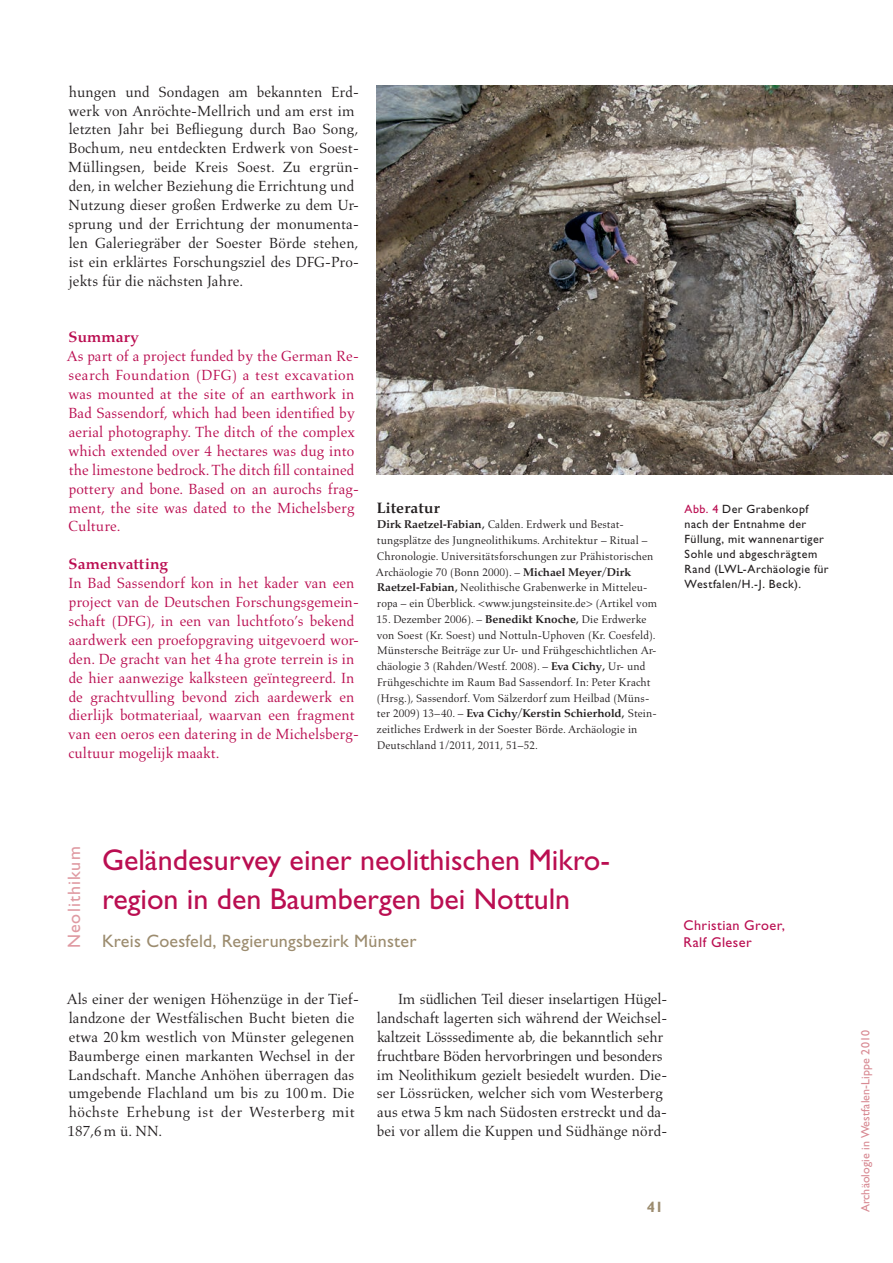
<style>
.page{position:relative;width:893px;height:1263px;background:#fff}
.page>*{position:absolute;margin:0;border:0;box-sizing:border-box;transform-origin:0 0}
.t1{font:30px/39px "Gill Sans Std";color:#ba0e51}
.t2{font:18px "Gill Sans Std";letter-spacing:.01em;color:#9c8c6f}
.t3{font:18px "Gill Sans Std";letter-spacing:.06em;color:#df9aa2}
.t4{font:15px/18.9px "Aldus LT Std";letter-spacing:.005em;color:#231f20}
.t5{font:15px/18.9px "Aldus LT Std";letter-spacing:.005em;color:#ba0e51}
.t6{font:700 15px "Aldus Nova";letter-spacing:.015em;color:#ba0e51}
.t7{font:700 15px "Aldus Nova";letter-spacing:.015em;color:#231f20}
.t8{font:700 15px "Gill Sans Std";color:#9c8c6f}
.t9{font:14.25px/17.1px "Gill Sans Std";letter-spacing:.035em;color:#ba0e51}
.t10{font:12px/15px "Gill Sans Std";letter-spacing:.035em;color:#231f20}
.t11{font:12px "Gill Sans Std 7";letter-spacing:.01em;color:#d88a93}
.t12{font:11.25px/15.8px "Aldus LT Std";letter-spacing:.01em;color:#231f20}
.t13{font:700 11.25px "Aldus Nova";color:#231f20}
.s1{font-family:"Aldus Nova";font-weight:700}
.s2{font-family:"Aldus LT Std";font-weight:400}
.s3{color:#ba0e51}
</style>
<div class="page">
<img style="left:376px;top:85px;width:517px;height:390px">
<p class="t4" style="left:68px;top:82px;width:292px">hungen und Sondagen am bekannten Erd&shy;werk von Anröchte-Mellrich und am erst im letzten Jahr bei Befliegung durch Bao Song, Bochum, neu entdeckten Erdwerk von Soest-Müllingsen, beide Kreis Soest. Zu ergrün&shy;den, in welcher Beziehung die Errichtung und Nutzung dieser großen Erdwerke zu dem Ur&shy;sprung und der Errichtung der monumenta&shy;len Galeriegräber der Soester Börde stehen, ist ein erklärtes Forschungsziel des DFG-Pro&shy;jekts für die nächsten Jahre.</p>
<p class="t6" style="left:69px;top:328px;width:71px">Summary</p>
<p class="t5" style="left:67px;top:347px;width:294px">As part of a project funded by the German Re&shy;search Foundation (DFG) a test excavation was mounted at the site of an earthwork in Bad Sassendorf, which had been identified by aerial photography. The ditch of the complex which extended over 4 hectares was dug into the limestone bedrock. The ditch fill contained pottery and bone. Based on an aurochs frag&shy;ment, the site was dated to the Michelsberg Culture.</p>
<p class="t6" style="left:69px;top:555px;width:101px">Samenvatting</p>
<p class="t5" style="left:68px;top:574px;width:292px">In Bad Sassendorf kon in het kader van een project van de Deutschen Forschungsgemein&shy;schaft (DFG), in een van luchtfoto’s bekend aardwerk een proefopgraving uitgevoerd wor&shy;den. De gracht van het 4ha grote terrein is in de hier aanwezige kalksteen geïntegreerd. In de grachtvulling bevond zich aardewerk en dierlijk botmateriaal, waarvan een fragment van een oeros een datering in de Michelsberg&shy;cultuur mogelijk maakt.</p>
<p class="t7" style="left:377px;top:499px;width:65px">Literatur</p>
<p class="t12" style="left:376px;top:517px;width:283px"><span class="s1">Dirk Raetzel-Fabian,</span> Calden. Erdwerk und Bestat&shy;tungsplätze des Jungneolithikums. Architektur – Ritual – Chronologie. Universitätsforschungen zur Prähistorischen Archäologie 70 (Bonn 2000). – <span class="s1">Michael Meyer/Dirk Raetzel-Fabian,</span> Neolithische Grabenwerke in Mitteleu&shy;ropa – ein Überblick. &lt;www.jungsteinsite.de&gt; (Artikel vom</p>
<p class="t12" style="left:377px;top:611px;width:282px">15. Dezember 2006). – <span class="s1">Benedikt Knoche,</span> Die Erdwerke von Soest (Kr. Soest) und Nottuln-Uphoven (Kr. Coesfeld).<br>Münstersche Beiträge zur Ur- und Frühgeschichtlichen Ar&shy;chäologie 3 (Rahden/Westf. 2008). – <span class="s1">Eva Cichy,</span> Ur- und Frühgeschichte im Raum Bad Sassendorf. In: Peter Kracht (Hrsg.), Sassendorf. Vom Sälzerdorf zum Heilbad (Müns-</p>
<p class="t13" style="left:377px;top:707px;width:281px"><span class="s2">ter 2009) 13–40. –</span> Eva Cichy/Kerstin Schierhold, <span class="s2">Stein-</span></p>
<p class="t12" style="left:377px;top:722px;width:262px">zeitliches Erdwerk in der Soester Börde. Archäologie in<br>Deutschland 1/2011, 2011, 51–52.</p>
<p class="t10" style="left:685px;top:501px;width:146px"><span class="s3">Abb. 4</span> Der Grabenkopf nach der Entnahme der<br>Füllung, mit wannenartiger<br>Sohle und abgeschrägtem<br>Rand (LWL-Archäologie für<br>Westfalen/H.-J. Beck).</p>
<p class="t3" style="left:64px;top:948px;width:103px;rotate:-90deg">Neolithikum</p>
<h1 class="t1" style="left:102px;top:840px;width:510px">Geländesurvey einer neolithischen Mikro&shy;region in den Baumbergen bei Nottuln</h1>
<p class="t2" style="left:102px;top:931px;width:316px">Kreis Coesfeld, Regierungsbezirk Münster</p>
<p class="t4" style="left:67px;top:990px;width:294px">Als einer der wenigen Höhenzüge in der Tief&shy;landzone der Westfälischen Bucht bieten die etwa 20 km westlich von Münster gelegenen Baumberge einen markanten Wechsel in der Landschaft. Manche Anhöhen überragen das umgebende Flachland um bis zu 100 m. Die höchste Erhebung ist der Westerberg mit 187,6m ü. NN.</p>
<p class="t4" style="left:377px;top:990px;width:292px;text-indent:21px">Im südlichen Teil dieser inselartigen Hügel&shy;landschaft lagerten sich während der Weichsel&shy;kaltzeit Lösssedimente ab, die bekanntlich sehr fruchtbare Böden hervorbringen und besonders im Neolithikum gezielt besiedelt wurden. Die&shy;ser Lössrücken, welcher sich vom Westerberg aus etwa 5 km nach Südosten erstreckt und da&shy;bei vor allem die Kuppen und Südhänge nörd-</p>
<p class="t9" style="left:684px;top:917px;width:103px">Christian Groer,<br>Ralf Gleser</p>
<p class="t8" style="left:647px;top:1198px;width:18px">41</p>
<p class="t11" style="left:859px;top:1212px;width:184px;rotate:-90deg">Archäologie in Westfalen-Lippe 2010</p>
</div>
